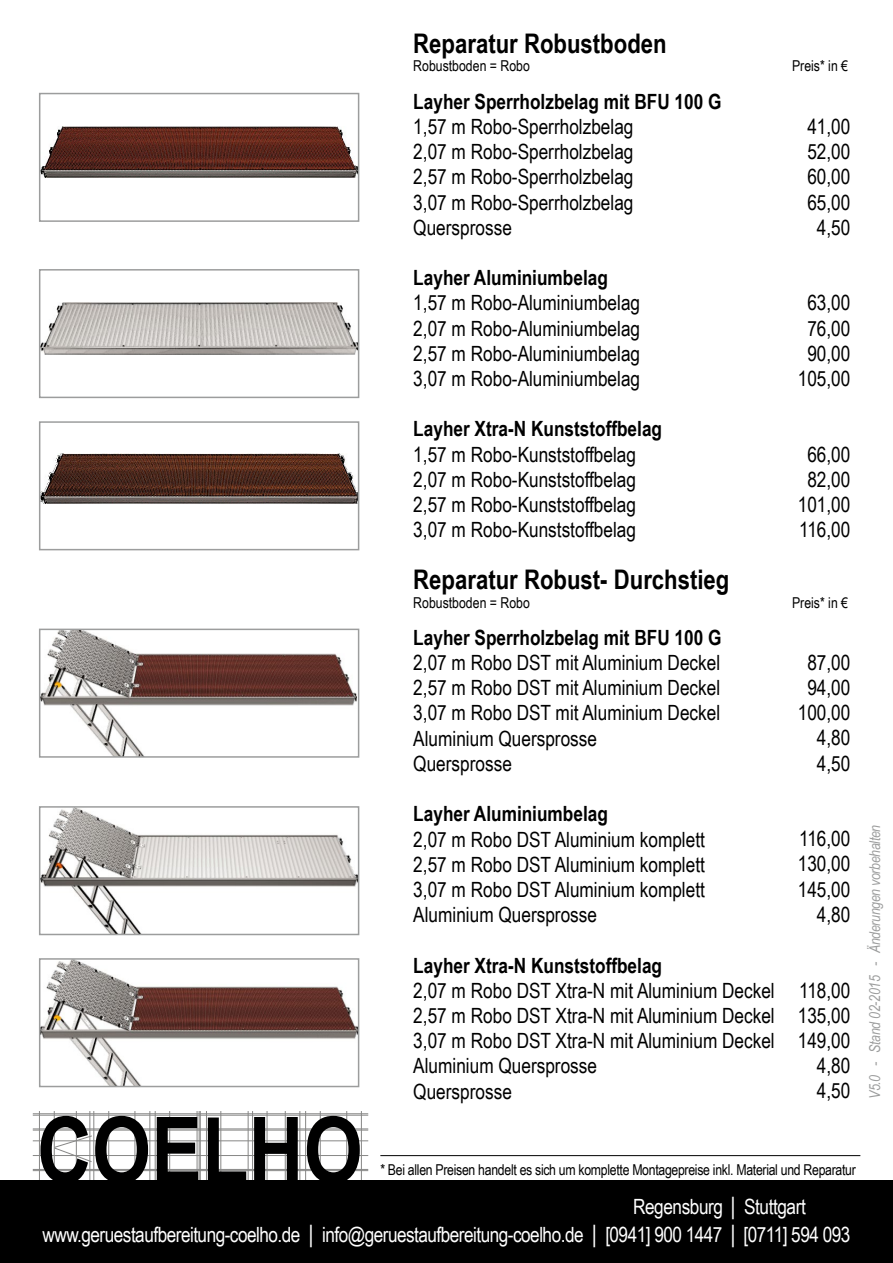
<style>
.page{position:relative;width:893px;height:1263px;background:#fff}
.page>*{position:absolute;margin:0;border:0;box-sizing:border-box;transform-origin:0 0}
.t1{font:700 27px "Arial Narrow";color:#000}
.t2{font:21px/25.2px "Arial Narrow";color:#000;text-align:justify}
.t3{font:700 21px "Arial Narrow";color:#000}
.t4{font:21px/28.5px "Arial Narrow";letter-spacing:-.025em;color:#fff}
.t5{font:15px "Arial Narrow";letter-spacing:-.02em;color:#000}
.t6{font:italic 15px "Arial Narrow";letter-spacing:-.02em;color:#9c9d9d}
.t7{font:15px "Arial Narrow";color:#000}
.s1{font-size:24px}
</style>
<div class="page">
<hr style="left:33px;top:1113px;width:335px;height:1px;background:#878786">
<hr style="left:33px;top:1115px;width:335px;height:1px;background:#878786">
<hr style="left:33px;top:1169px;width:335px;height:1px;background:#878786">
<hr style="left:33px;top:1170px;width:335px;height:1px;background:#878786">
<hr style="left:33px;top:1128px;width:335px;height:1px;background:#878786">
<hr style="left:33px;top:1130px;width:335px;height:1px;background:#878786">
<hr style="left:39px;top:1111px;width:1px;height:70px;background:#878786">
<hr style="left:89px;top:1111px;width:1px;height:70px;background:#878786">
<hr style="left:93px;top:1111px;width:1px;height:70px;background:#878786">
<hr style="left:108px;top:1111px;width:1px;height:70px;background:#878786">
<hr style="left:54px;top:1111px;width:1px;height:70px;background:#878786">
<hr style="left:76px;top:1111px;width:1px;height:70px;background:#878786">
<hr style="left:135px;top:1111px;width:1px;height:70px;background:#878786">
<hr style="left:149px;top:1111px;width:1px;height:70px;background:#878786">
<hr style="left:155px;top:1111px;width:1px;height:70px;background:#878786">
<hr style="left:169px;top:1111px;width:1px;height:70px;background:#878786">
<hr style="left:197px;top:1111px;width:1px;height:70px;background:#878786">
<hr style="left:199px;top:1111px;width:1px;height:70px;background:#878786">
<hr style="left:200px;top:1111px;width:1px;height:70px;background:#878786">
<hr style="left:206px;top:1111px;width:1px;height:70px;background:#878786">
<hr style="left:220px;top:1111px;width:1px;height:70px;background:#878786">
<hr style="left:248px;top:1111px;width:1px;height:70px;background:#878786">
<hr style="left:252px;top:1111px;width:1px;height:70px;background:#878786">
<hr style="left:267px;top:1111px;width:1px;height:70px;background:#878786">
<hr style="left:285px;top:1111px;width:1px;height:70px;background:#878786">
<hr style="left:299px;top:1111px;width:1px;height:70px;background:#878786">
<hr style="left:305px;top:1111px;width:1px;height:70px;background:#878786">
<hr style="left:361px;top:1111px;width:1px;height:70px;background:#878786">
<hr style="left:320px;top:1111px;width:1px;height:70px;background:#878786">
<hr style="left:346px;top:1111px;width:1px;height:70px;background:#878786">
<hr style="left:33px;top:1140px;width:335px;height:1px;background:#878786">
<hr style="left:33px;top:1155px;width:335px;height:1px;background:#878786">
<svg style="left:40px;top:1116px;width:108px;height:64px"></svg>
<svg style="left:157px;top:1117px;width:41px;height:63px"></svg>
<svg style="left:208px;top:1117px;width:38px;height:63px"></svg>
<svg style="left:254px;top:1117px;width:44px;height:63px"></svg>
<svg style="left:307px;top:1116px;width:53px;height:64px"></svg>
<div style="left:0;top:1180px;width:893px;height:83px;background:#000"></div>
<svg style="left:39px;top:628px;width:321px;height:130px"></svg>
<svg style="left:39px;top:421px;width:321px;height:130px"></svg>
<svg style="left:39px;top:269px;width:321px;height:130px"></svg>
<svg style="left:39px;top:92px;width:321px;height:130px"></svg>
<svg style="left:39px;top:806px;width:321px;height:130px"></svg>
<svg style="left:39px;top:958px;width:321px;height:130px"></svg>
<hr style="left:380px;top:1155px;width:480px;height:1px;background:#000">
<p class="t1" style="left:413px;top:24px;width:255px">Reparatur Robustboden</p>
<p class="t7" style="left:413px;top:55px;width:118px">Robustboden = Robo</p>
<p class="t5" style="left:792px;top:55px;width:58px">Preis* in €</p>
<p class="t3" style="left:413px;top:86px;width:310px">Layher Sperrholzbelag mit BFU 100 G</p>
<p class="t2" style="left:413px;top:113px;width:222px">1,57 m Robo-Sperrholzbelag 2,07 m Robo-Sperrholzbelag 2,57 m Robo-Sperrholzbelag 3,07 m Robo-Sperrholzbelag Quersprosse</p>
<p class="t3" style="left:413px;top:262px;width:196px">Layher Aluminiumbelag</p>
<p class="t2" style="left:413px;top:290px;width:228px">1,57 m Robo-Aluminiumbelag 2,07 m Robo-Aluminiumbelag 2,57 m Robo-Aluminiumbelag 3,07 m Robo-Aluminiumbelag</p>
<p class="t3" style="left:413px;top:413px;width:250px">Layher Xtra-N Kunststoffbelag</p>
<p class="t2" style="left:413px;top:441px;width:224px">1,57 m Robo-Kunststoffbelag 2,07 m Robo-Kunststoffbelag 2,57 m Robo-Kunststoffbelag 3,07 m Robo-Kunststoffbelag</p>
<p class="t2" style="left:807px;top:113px;width:45px;text-align:center">41,00<br>52,00<br>60,00<br>65,00<br>4,50</p>
<p class="t2" style="left:798px;top:290px;width:54px;text-align:center">63,00<br>76,00<br>90,00<br>105,00</p>
<p class="t2" style="left:798px;top:441px;width:54px;text-align:center">66,00<br>82,00<br>101,00<br>116,00</p>
<p class="t1" style="left:413px;top:559px;width:318px">Reparatur Robust- Durchstieg</p>
<p class="t7" style="left:413px;top:591px;width:118px">Robustboden = Robo</p>
<p class="t5" style="left:792px;top:591px;width:58px">Preis* in €</p>
<p class="t3" style="left:413px;top:622px;width:310px">Layher Sperrholzbelag mit BFU 100 G</p>
<p class="t2" style="left:413px;top:649px;width:308px;text-align:left">2,07 m Robo DST mit Aluminium Deckel<br>2,57 m Robo DST mit Aluminium Deckel<br>3,07 m Robo DST mit Aluminium Deckel<br>Aluminium Quersprosse<br>Quersprosse</p>
<p class="t3" style="left:413px;top:798px;width:196px">Layher Aluminiumbelag</p>
<p class="t2" style="left:413px;top:826px;width:293px">2,07 m Robo DST Aluminium komplett 2,57 m Robo DST Aluminium komplett 3,07 m Robo DST Aluminium komplett Aluminium Quersprosse</p>
<p class="t3" style="left:413px;top:949px;width:250px">Layher Xtra-N Kunststoffbelag</p>
<p class="t2" style="left:413px;top:977px;width:363px;text-align:left">2,07 m Robo DST Xtra-N mit Aluminium Deckel<br>2,57 m Robo DST Xtra-N mit Aluminium Deckel<br>3,07 m Robo DST Xtra-N mit Aluminium Deckel<br>Aluminium Quersprosse<br>Quersprosse</p>
<p class="t2" style="left:798px;top:649px;width:54px;text-align:right">87,00<br>94,00<br>100,00<br>4,80<br>4,50</p>
<p class="t2" style="left:798px;top:825px;width:54px;text-align:right">116,00<br>130,00<br>145,00<br>4,80</p>
<p class="t2" style="left:798px;top:977px;width:54px;text-align:right">118,00<br>135,00<br>149,00<br>4,80<br>4,50</p>
<p class="t6" style="left:864px;top:1099px;width:276px;rotate:-90deg">V5.0 - Stand 02-2015 - Änderungen vorbehalten</p>
<p class="t5" style="left:380px;top:1158px;width:477px">* Bei allen Preisen handelt es sich um komplette Montagepreise inkl. Material und Reparatur</p>
<p class="t4" style="left:43px;top:1191px;width:809px;text-indent:590px">Regensburg <span class="s1">|</span> Stuttgart www.geruestaufbereitung-coelho.de <span class="s1">|</span> info@geruestaufbereitung-coelho.de <span class="s1">|</span> [0941] 900 1447 <span class="s1">|</span> [0711] 594 093</p>
</div>
